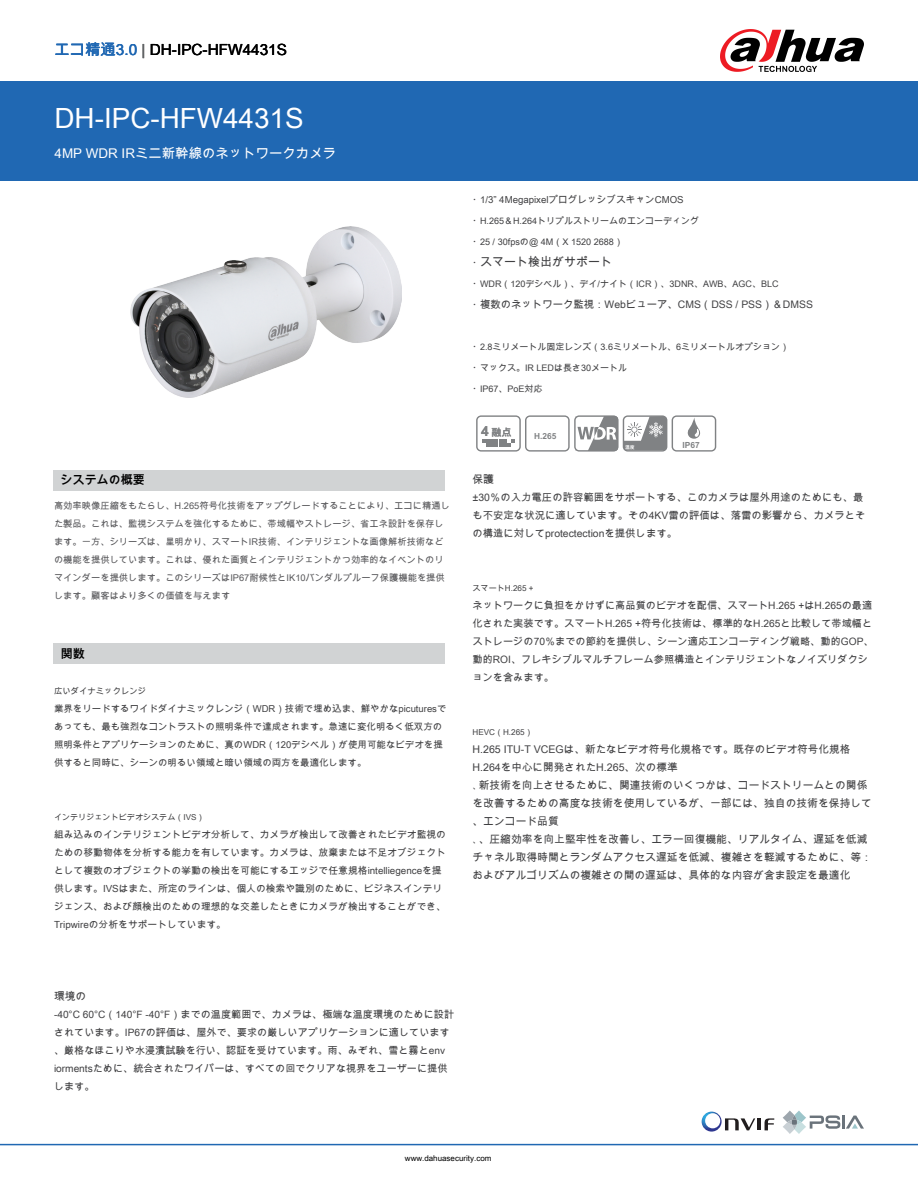
<style>
.page{position:relative;width:918px;height:1188px;background:#fff}
.page>*{position:absolute;margin:0;border:0;box-sizing:border-box;transform-origin:0 0}
.t1{font:27.9px "Arial Unicode MS";color:#fff}
.t2{font:15.3px "Arial Unicode MS";color:#000}
.t3{font:700 13.8px "Arial Unicode MS";color:#808284}
.t4{font:13.35px "Arial Unicode MS";color:#fff}
.t5{font:12px "Arial Unicode MS";color:#404042}
.t6{font:700 12px "Arial Unicode MS";color:#000}
.t7{font:10.8px/18px "Arial Unicode MS";color:#404042}
.t8{font:10.65px/18px "Arial Unicode MS";color:#404042}
.t9{font:10.35px/18px "Arial Unicode MS";color:#404042}
.t10{font:10.2px/18px "Arial Unicode MS";color:#404042}
.t11{font:700 10.05px "Arial Unicode MS";color:#808284}
.t12{font:9.75px/18px "Arial Unicode MS";color:#404042}
.t13{font:9.6px "Arial Unicode MS";color:#404042}
.t14{font:9.45px/18px "Arial Unicode MS";color:#404042}
.t15{font:9.3px/18px "Arial Unicode MS";color:#58585b}
.t16{font:9.15px "Arial Unicode MS";color:#404042}
.t17{font:9px "Arial Unicode MS";color:#404042}
.t18{font:8.4px "Arial Unicode MS";color:#404042}
.t19{font:700 8.4px "Arial Unicode MS";color:#808284}
.t20{font:700 8.25px "Arial Unicode MS";color:#808284}
.t21{font:8.1px "Arial Unicode MS";color:#404042}
.t22{font:7.95px "Arial Unicode MS";color:#000}
.t23{font:700 4.8px "Arial Unicode MS";color:#fff}
.s1{color:#2068b3}
.s2{color:#626466}
.s3{font-size:9px;color:#403f41}
.s4{color:#403f41}
.s5{font-size:8.1px}
</style>
<div class="page">
<div style="left:0;top:81px;width:918px;height:100px;background:#2068b3"></div>
<div style="left:53px;top:470px;width:392px;height:21px;background:#d1d3d4"></div>
<div style="left:53px;top:643px;width:392px;height:20px;background:#d1d3d4"></div>
<hr style="left:0;top:1144px;width:918px;height:1px;background:#2068b3">
<svg style="left:720px;top:29px;width:144px;height:43px"></svg>
<svg style="left:783px;top:1111px;width:81px;height:23px"></svg>
<svg style="left:702px;top:1112px;width:72px;height:20px"></svg>
<img style="left:131px;top:227px;width:271px;height:171px">
<svg style="left:476px;top:415px;width:240px;height:37px"></svg>
<h2 class="t2" style="left:55px;top:39px;width:234px"><span class="s1">エコ精通3.0</span> <span class="s2">|</span> DH-IPC-HFW4431S</h2>
<h1 class="t1" style="left:55px;top:98px;width:251px">DH-IPC-HFW4431S</h1>
<h3 class="t4" style="left:55px;top:144px;width:283px">4MP WDR IRミニ新幹線のネットワークカメラ</h3>
<p class="t6" style="left:61px;top:472px;width:86px">システムの概要</p>
<p class="t15" style="left:54px;top:497px;width:398px">高効率映像圧縮をもたらし、H.265符号化技術をアップグレードすることにより、エコに精通した製品。これは、監視システムを強化するために、帯域幅やストレージ、省エネ設計を保存します。一方、シリーズは、星明かり、スマートIR技術、インテリジェントな画像解析技術などの機能を提供しています。これは、優れた画質とインテリジェントかつ効率的なイベントのリマインダーを提供します。このシリーズはIP67耐候性とIK10バンダルプルーフ保護機能を提供します。顧客はより多くの価値を与えます</p>
<p class="t6" style="left:61px;top:646px;width:25px">関数</p>
<p class="t18" style="left:54px;top:685px;width:94px">広いダイナミックレンジ</p>
<p class="t14" style="left:54px;top:700px;width:394px">業界をリードするワイドダイナミックレンジ（WDR）技術で埋め込ま、鮮やかなpicuturesであっても、最も強烈なコントラストの照明条件で達成されます。急速に変化明るく低双方の照明条件とアプリケーションのために、真のWDR（120デシベル）が使用可能なビデオを提供すると同時に、シーンの明るい領域と暗い領域の両方を最適化します。</p>
<p class="t21" style="left:54px;top:812px;width:152px">インテリジェントビデオシステム（IVS）</p>
<p class="t12" style="left:54px;top:826px;width:394px">組み込みのインテリジェントビデオ分析して、カメラが検出して改善されたビデオ監視のための移動物体を分析する能力を有しています。カメラは、放棄または不足オブジェクトとして複数のオブジェクトの挙動の検出を可能にするエッジで任意規格intelliegenceを提供します。IVSはまた、所定のラインは、個人の検索や識別のために、ビジネスインテリジェンス、および顔検出のための理想的な交差したときにカメラが検出することができ、Tripwireの分析をサポートしています。</p>
<p class="t13" style="left:472px;top:193px;width:213px"><span class="s3">・</span>1/3” 4MegapixelプログレッシブスキャンCMOS</p>
<p class="t17" style="left:472px;top:214px;width:228px"><span class="s4">・</span>H.265＆H.264トリプルストリームのエンコーディング</p>
<p class="t16" style="left:472px;top:235px;width:152px"><span class="s3">・</span>25 / 30fpsの@ 4M（X 1520 2688）</p>
<p class="t5" style="left:472px;top:253px;width:141px"><span class="s3">・</span>スマート検出がサポート</p>
<p class="t17" style="left:472px;top:277px;width:308px"><span class="s4">・</span>WDR（120デシベル）、デイ/ナイト（ICR）、3DNR、AWB、AGC、BLC</p>
<p class="t9" style="left:472px;top:295px;width:342px"><span class="s3">・</span>複数のネットワーク監視：Webビューア、CMS（DSS / PSS）＆DMSS</p>
<p class="t17" style="left:472px;top:340px;width:318px"><span class="s4">・</span>2.8ミリメートル固定レンズ（3.6ミリメートル、6ミリメートルオプション）</p>
<p class="t17" style="left:472px;top:361px;width:156px"><span class="s4">・</span>マックス。IR LEDは長さ30メートル</p>
<p class="t17" style="left:472px;top:382px;width:72px"><span class="s4">・</span>IP67、PoE対応</p>
<h3 class="t3" style="left:481px;top:421px;width:9px">4</h3>
<p class="t20" style="left:534px;top:430px;width:24px">H.265</p>
<p class="t11" style="left:492px;top:425px;width:22px">融点</p>
<p class="t23" style="left:625px;top:444px;width:11px">温度</p>
<p class="t19" style="left:683px;top:439px;width:19px">IP67</p>
<p class="t7" style="left:472px;top:470px;width:23px">保護</p>
<p class="t9" style="left:472px;top:488px;width:395px">±30％の入力電圧の許容範囲をサポートする、このカメラは屋外用途のためにも、最も不安定な状況に適しています。その4KV雷の評価は、落雷の影響から、カメラとその構造に対してprotectectionを提供します。</p>
<p class="t21" style="left:472px;top:583px;width:62px">スマートH.265 +</p>
<p class="t10" style="left:472px;top:596px;width:403px">ネットワークに負担をかけずに高品質のビデオを配信、スマートH.265 +はH.265の最適化された実装です。スマートH.265 +符号化技術は、標準的なH.265と比較して帯域幅とストレージの70％までの節約を提供し、シーン適応エンコーディング戦略、動的GOP、動的ROI、フレキシブルマルチフレーム参照構造とインテリジェントなノイズリダクションを含みます。</p>
<p class="t21" style="left:472px;top:727px;width:62px">HEVC（H.265）</p>
<p class="t8" style="left:472px;top:740px;width:379px">H.265 ITU-T VCEGは、新たなビデオ符号化規格です。既存のビデオ符号化規格<br>H.264を中心に開発されたH.265、次の標準</p>
<p class="t7" style="left:472px;top:776px;width:401px"><span class="s5">、</span>新技術を向上させるために、関連技術のいくつかは、コードストリームとの関係を改善するための高度な技術を使用しているが、一部には、独自の技術を保持して、エンコード品質<br><span class="s5">、</span>、圧縮効率を向上堅牢性を改善し、エラー回復機能、リアルタイム、遅延を低減チャネル取得時間とランダムアクセス遅延を低減、複雑さを軽減するために、等：およびアルゴリズムの複雑さの間の遅延は、具体的な内容が含ま設定を最適化</p>
<p class="t7" style="left:54px;top:987px;width:34px">環境の</p>
<p class="t10" style="left:54px;top:1005px;width:402px">-40°C 60°C（140°F -40°F）までの温度範囲で、カメラは、極端な温度環境のために設計されています。IP67の評価は、屋外で、要求の厳しいアプリケーションに適しています、厳格なほこりや水浸漬試験を行い、認証を受けています。雨、みぞれ、雪と霧とenv iormentsために、統合されたワイパーは、すべての回でクリアな視界をユーザーに提供します。</p>
<p class="t22" style="left:405px;top:1152px;width:88px">www.dahuasecurity.com</p>
</div>
